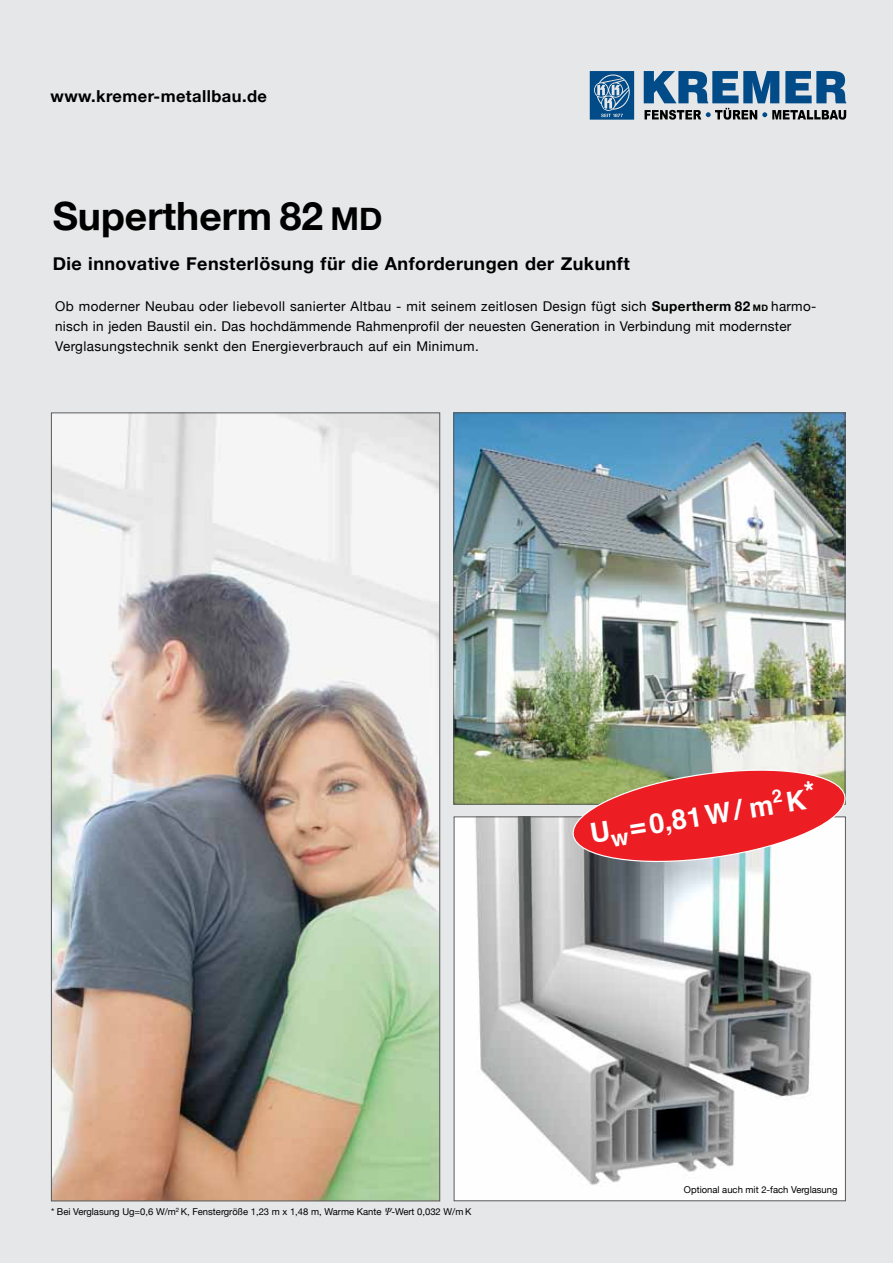
<style>
.page{position:relative;width:893px;height:1263px;background:#e6e7e8}
.page>*{position:absolute;margin:0;border:0;box-sizing:border-box;transform-origin:0 0}
.t1{font:700 39px "Helvetica Neue";color:#000}
.t2{font:700 27.45px "Helvetica";color:#fff}
.t3{font:700 18px "Helvetica Neue";letter-spacing:.025em;color:#000}
.t4{font:700 16.5px "Helvetica Neue";letter-spacing:.025em;color:#000}
.t5{font:13.5px/20.2px "Helvetica Neue";letter-spacing:.03em;color:#000}
.t6{font:9.45px "Helvetica Neue";color:#000}
.s1{font-size:31.5px}
.s2{font-weight:700}
.s3{font-weight:700;font-size:9px}
.s4{font-family:"Times New Roman";font-style:italic;font-size:10.5px}
</style>
<div class="page">
<img style="left:456px;top:818px;width:388px;height:381px">
<img style="left:53px;top:414px;width:385px;height:785px">
<img style="left:455px;top:414px;width:388px;height:388px">
<svg style="left:570px;top:764px;width:276px;height:104px;background:#dc605c"></svg>
<svg style="left:590px;top:71px;width:44px;height:49px;background:#346e9d"></svg>
<svg style="left:644px;top:71px;width:202px;height:49px"></svg>
<p class="t4" style="left:51px;top:86px;width:218px">www.kremer-metallbau.de</p>
<h1 class="t1" style="left:53px;top:192px;width:331px">Supertherm 82 <span class="s1">MD</span></h1>
<h3 class="t3" style="left:53px;top:252px;width:579px">Die innovative Fensterlösung für die Anforderungen der Zukunft</h3>
<p class="t5" style="left:55px;top:296px;width:763px">Ob moderner Neubau oder liebevoll sanierter Altbau - mit seinem zeitlosen Design fügt sich <span class="s2">Supertherm 82</span> <span class="s3">MD</span> harmo&shy;nisch in jeden Baustil ein. Das hochdämmende Rahmenprofil der neuesten Generation in Verbindung mit modernster<br>Verglasungstechnik senkt den Energieverbrauch auf ein Minimum.</p>
<h2 class="t2" style="left:587px;top:811px;width:230px;rotate:-9deg">U<sub>w</sub>=0,81 W/ m<sup>2</sup> K*</h2>
<p class="t6" style="left:51px;top:1206px;width:422px">* Bei Verglasung Ug=0,6 W/m<sup>2</sup> K, Fenstergröße 1,23 m x 1,48 m, Warme Kante <span class="s4">Ψ</span>-Wert 0,032 W/m K</p>
<p class="t6" style="left:684px;top:1183px;width:155px">Optional auch mit 2-fach Verglasung</p>
</div>
